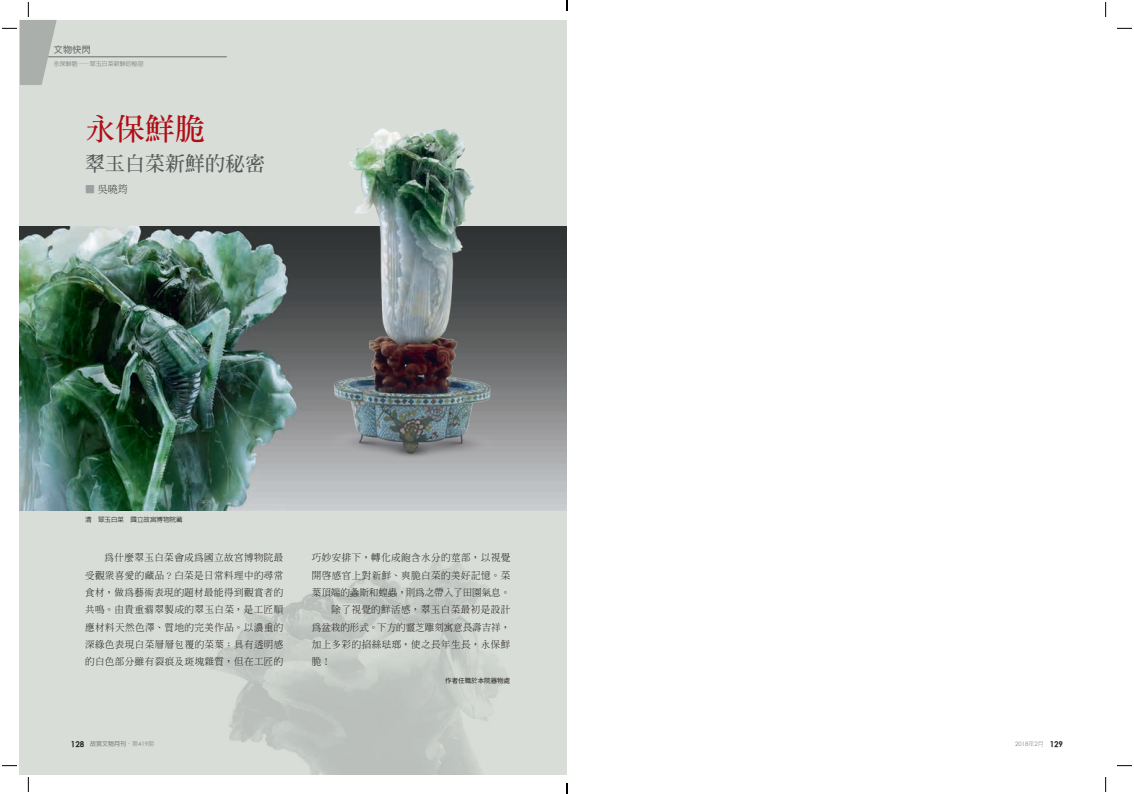
<style>
.page{position:relative;width:1134px;height:794px;background:#fff}
.page>*{position:absolute;margin:0;border:0;box-sizing:border-box;transform-origin:0 0}
.t1{font:700 30px "AR Ming B5";color:#b00d15}
.t2{font:700 20px "AR Ming B5";color:#57585a}
.t3{font:300 10px "AR Ming B5";color:#3e3e3f}
.t4{font:300 9.5px/17.3px "AR Ming B5";letter-spacing:.05em;color:#231f20;text-align:justify}
.t5{font:700 9px "AR Hei B5";color:#6c6d70}
.t6{font:500 6.5px "AR Hei B5";color:#231f20}
.t7{font:6.5px "Noto Sans CJ Ktc";color:#231f20}
.t8{font:700 6px "AR Hei B5";color:#808285}
.t9{font:300 6px "AR Hei B5";color:#6c6d70}
.t10{font:6px "Century Gothic";color:#808285}
.s1{color:#9d9fa2}
.s2{font-family:"Century Gothic";font-size:8px;color:#231f20}
.s3{font-weight:300}
.s4{font-family:"Century Gothic";font-weight:400}
.s5{font-family:"AR Hei B5";font-weight:300}
.s6{font-weight:700;font-size:8px;color:#231f20}
</style>
<div class="page">
<div style="left:20px;top:20px;width:547px;height:754px;background:#d8ddd7"></div>
<hr style="left:48px;top:57px;width:179px;height:1px;background:#6c6d70">
<img style="left:20px;top:227px;width:547px;height:283px">
<img style="left:271px;top:128px;width:291px;height:339px">
<img style="left:210px;top:559px;width:297px;height:215px">
<svg style="left:1117px;top:28px;width:15px;height:1px"></svg>
<svg style="left:2px;top:765px;width:15px;height:1px"></svg>
<svg style="left:1117px;top:765px;width:15px;height:1px"></svg>
<svg style="left:2px;top:2px;width:55px;height:83px"></svg>
<svg style="left:28px;top:777px;width:1px;height:15px"></svg>
<svg style="left:1105px;top:2px;width:1px;height:15px"></svg>
<svg style="left:1105px;top:777px;width:1px;height:15px"></svg>
<svg style="left:566px;top:0;width:2px;height:11px"></svg>
<svg style="left:566px;top:783px;width:2px;height:11px"></svg>
<p class="t5" style="left:54px;top:45px;width:38px">文物快閃</p>
<p class="t9" style="left:54px;top:61px;width:92px">永保鮮脆—翠玉白菜新鮮的秘密</p>
<h1 class="t1" style="left:85px;top:113px;width:121px">永保鮮脆</h1>
<h2 class="t2" style="left:85px;top:153px;width:181px">翠玉白菜新鮮的秘密</h2>
<p class="t3" style="left:85px;top:184px;width:44px"><span class="s1">■</span> 吳曉筠</p>
<p class="t6" style="left:85px;top:516px;width:99px">清　翠玉白菜　國立故宮博物院藏</p>
<p class="t4" style="left:85px;top:549px;width:200px">　　為什麼翠玉白菜會成為國立故宮博物院最受觀眾喜愛的藏品？白菜是日常料理中的尋常食材，做為藝術表現的題材最能得到觀賞者的共鳴。由貴重翡翠製成的翠玉白菜，是工匠順應材料天然色澤、質地的完美作品。以濃重的深綠色表現白菜層層包覆的菜葉；具有透明感的白色部分雖有裂痕及斑塊雜質，但在工匠的</p>
<p class="t4" style="left:312px;top:549px;width:200px">巧妙安排下，轉化成飽含水分的莖部，以視覺開啟感官上對新鮮、爽脆白菜的美好記憶。菜葉頂端的螽斯和蝗蟲，則為之帶入了田園氣息。　　除了視覺的鮮活感，翠玉白菜最初是設計為盆栽的形式。下方的靈芝雕刻寓意長壽吉祥，加上多彩的掐絲琺瑯，使之長年生長，永保鮮脆！</p>
<p class="t7" style="left:445px;top:676px;width:66px">作者任職於本院器物處</p>
<p class="t8" style="left:71px;top:741px;width:85px"><span class="s2">128</span> 故宮文物月刊·<span class="s3">第</span><span class="s4">419</span><span class="s3">期</span></p>
<p class="t10" style="left:1015px;top:740px;width:50px">2018<span class="s5">年</span>2<span class="s5">月</span> <span class="s6">129</span></p>
</div>
